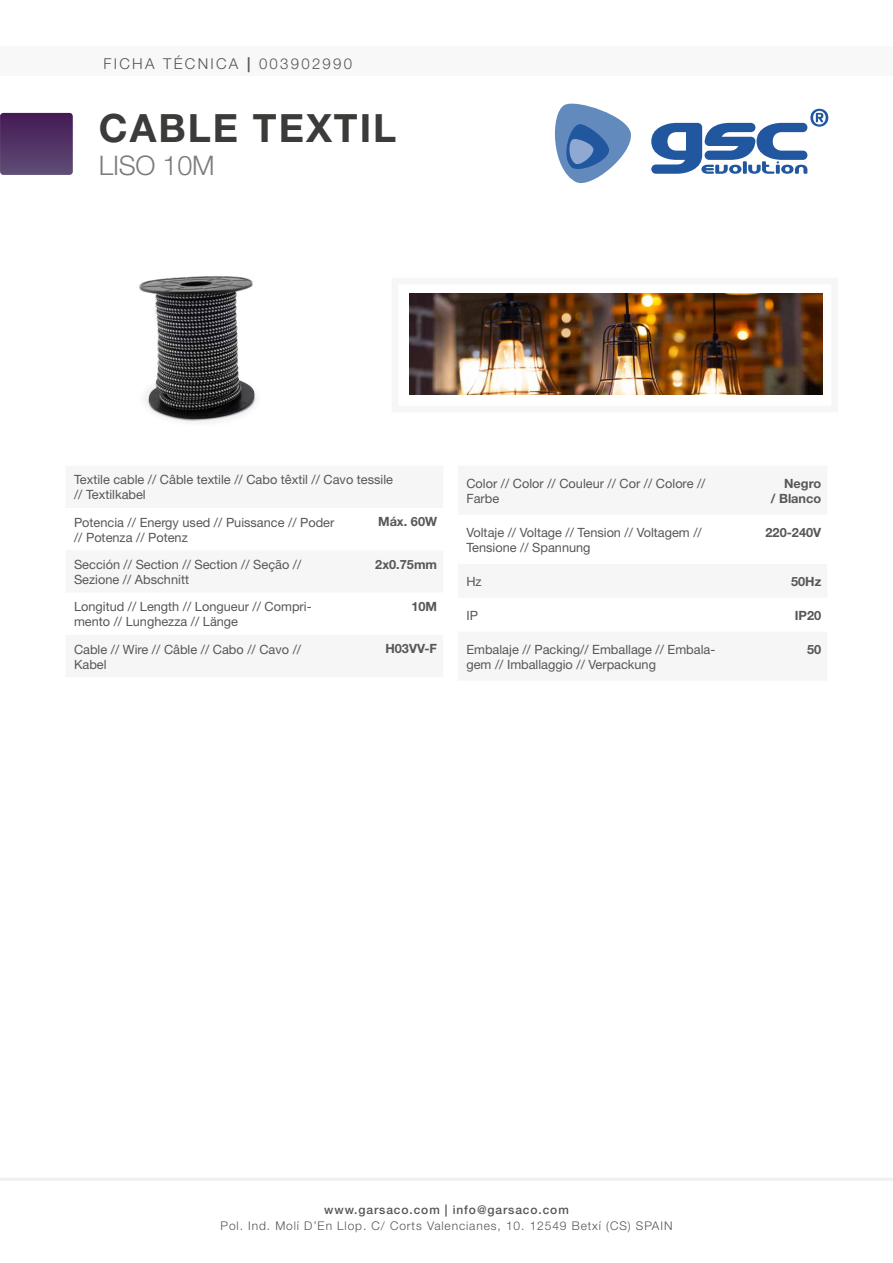
<style>
.page{position:relative;width:893px;height:1263px;background:#fff}
.page>*{position:absolute;margin:0;border:0;box-sizing:border-box;transform-origin:0 0}
.t1{font:700 39px "Helvetica Neue";letter-spacing:.05em;color:#3b3b3a}
.t2{font:300 27px "Helvetica Neue";letter-spacing:-.01em;color:#7c7c7b}
.t3{font:300 15px "Helvetica Neue";letter-spacing:.15em;color:#565555}
.t4{font:12.75px/15.3px "Helvetica Neue";color:#575756}
.t5{font:700 12.75px/15.3px "Helvetica Neue";color:#575756;text-align:right}
.t6{font:300 12px "Helvetica Neue";letter-spacing:.075em;color:#565555}
.t7{font:500 12px "Helvetica Neue";letter-spacing:.075em;color:#565555}
.s1{font-weight:700}
</style>
<div class="page">
<svg style="left:651px;top:109px;width:177px;height:65px"></svg>
<svg style="left:554px;top:103px;width:77px;height:81px"></svg>
<hr style="left:0;top:1178px;width:893px;height:3px;background:#f0f0f0">
<div style="left:0;top:47px;width:893px;height:29px;background:#f8f8f8"></div>
<svg style="left:0;top:113px;width:73px;height:62px;background:#523466"></svg>
<img style="left:409px;top:293px;width:413px;height:101px">
<img style="left:139px;top:276px;width:117px;height:146px">
<p class="t3" style="left:104px;top:54px;width:250px">FICHA TÉCNICA <span class="s1">|</span> 003902990</p>
<h1 class="t1" style="left:99px;top:104px;width:299px">CABLE TEXTIL</h1>
<h2 class="t2" style="left:99px;top:149px;width:117px">LISO 10M</h2>
<p class="t4" style="left:74px;top:472px;width:320px">Textile cable // Câble textile // Cabo têxtil // Cavo tessile // Textilkabel</p>
<p class="t4" style="left:74px;top:514px;width:262px">Potencia // Energy used // Puissance // Poder // Potenza // Potenz</p>
<p class="t5" style="left:378px;top:514px;width:61px">Máx. 60W</p>
<p class="t4" style="left:74px;top:556px;width:229px">Sección // Section // Section // Seção //<br>Sezione // Abschnitt</p>
<p class="t5" style="left:375px;top:556px;width:63px">2x0.75mm</p>
<p class="t4" style="left:74px;top:599px;width:239px">Longitud // Length // Longueur // Compri&shy;mento // Lunghezza // Länge</p>
<p class="t5" style="left:411px;top:599px;width:27px">10M</p>
<p class="t4" style="left:74px;top:641px;width:229px">Cable // Wire // Câble // Cabo // Cavo //<br>Kabel</p>
<p class="t5" style="left:385px;top:641px;width:53px">H03VV-F</p>
<p class="t4" style="left:466px;top:475px;width:241px">Color // Color // Couleur // Cor // Colore //<br>Farbe</p>
<p class="t5" style="left:771px;top:475px;width:52px">Negro<br>/ Blanco</p>
<p class="t4" style="left:466px;top:524px;width:237px">Voltaje // Voltage // Tension // Voltagem //<br>Tensione // Spannung</p>
<p class="t5" style="left:765px;top:524px;width:57px">220-240V</p>
<p class="t4" style="left:466px;top:573px;width:17px">Hz</p>
<p class="t5" style="left:791px;top:573px;width:32px">50Hz</p>
<p class="t4" style="left:466px;top:607px;width:13px">IP</p>
<p class="t5" style="left:795px;top:607px;width:28px">IP20</p>
<p class="t4" style="left:466px;top:641px;width:250px">Embalaje // Packing// Emballage // Embala&shy;gem // Imballaggio // Verpackung</p>
<p class="t5" style="left:807px;top:641px;width:16px">50</p>
<p class="t7" style="left:324px;top:1202px;width:246px">www.garsaco.com | info@garsaco.com</p>
<p class="t6" style="left:221px;top:1219px;width:453px">Pol. Ind. Molí D’En Llop. C/ Corts Valencianes, 10. 12549 Betxí (CS) SPAIN</p>
</div>
